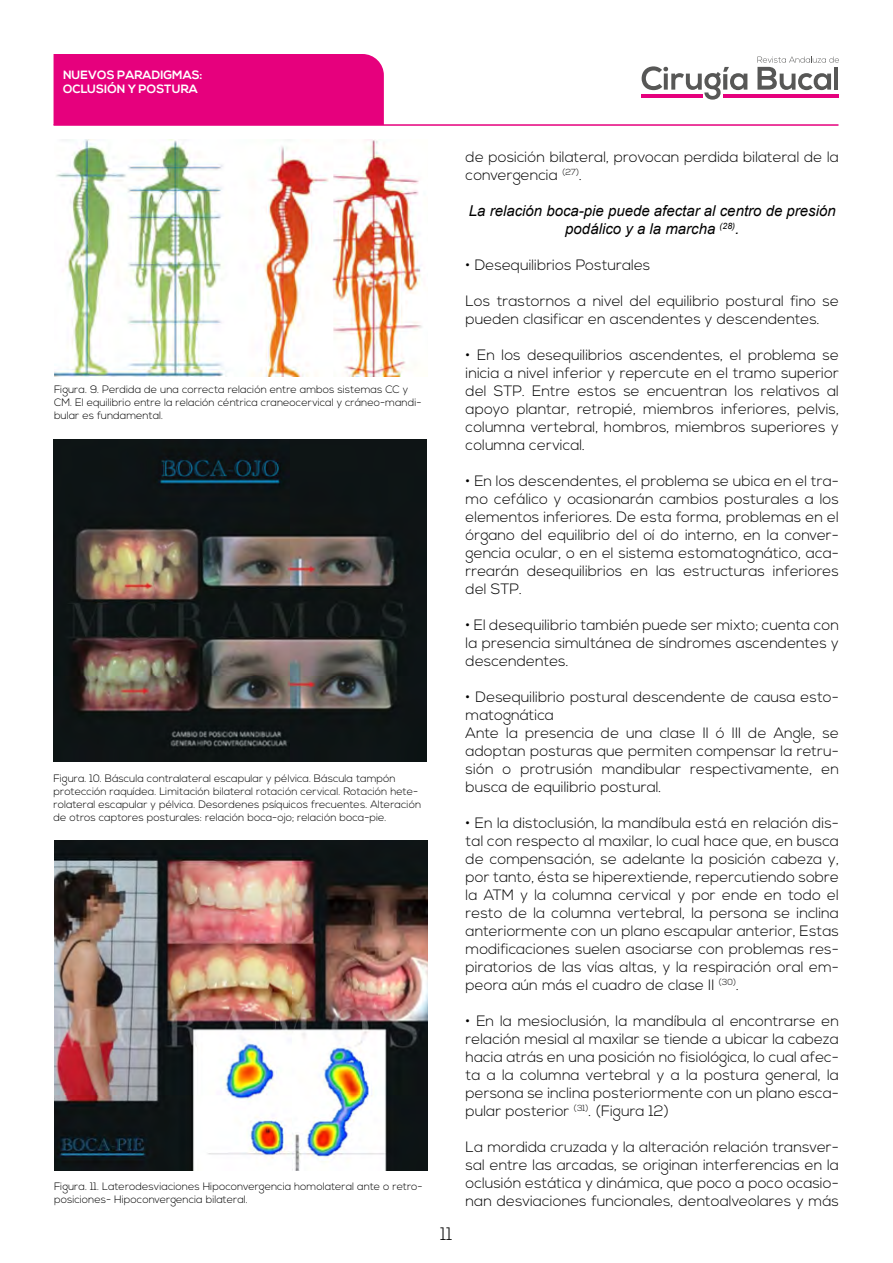
<style>
.page{position:relative;width:893px;height:1263px;background:#fff}
.page>*{position:absolute;margin:0;border:0;box-sizing:border-box;transform-origin:0 0}
.t1{font:300 18px "Nexa";color:#000}
.t2{font:300 15px/18px "Nexa";color:#000;text-align:justify}
.t3{font:italic 15px/18px "Arial";color:#000;text-align:center}
.t4{font:700 12px/14.4px "Nexa";color:#fff}
.t5{font:300 10.65px/12.9px "Nexa";color:#000}
</style>
<div class="page">
<svg style="left:642px;top:66px;width:105px;height:34px"></svg>
<svg style="left:757px;top:57px;width:82px;height:33px"></svg>
<hr style="left:641px;top:94px;width:61px;height:3px;background:#e6007d">
<hr style="left:723px;top:94px;width:115px;height:3px;background:#e6007d">
<div style="left:54px;top:54px;width:330px;height:70px;background:#e6007d"></div>
<hr style="left:54px;top:124px;width:784px;height:2px;background:#e6007d">
<img style="left:54px;top:139px;width:368px;height:238px">
<img style="left:54px;top:439px;width:373px;height:322px">
<img style="left:54px;top:841px;width:373px;height:329px">
<p class="t4" style="left:63px;top:68px;width:141px">NUEVOS PARADIGMAS:<br>OCLUSIÓN Y POSTURA</p>
<p class="t5" style="left:54px;top:383px;width:369px">Figura. 9. Perdida de una correcta relación entre ambos sistemas CC y<br>CM. El equilibrio entre la relación céntrica craneocervical y cráneo-mandi&shy;bular es fundamental.</p>
<p class="t5" style="left:54px;top:772px;width:369px">Figura. 10. Báscula contralateral escapular y pélvica. Báscula tampón protección raquídea. Limitación bilateral rotación cervical. Rotación hete&shy;rolateral escapular y pélvica. Desordenes psíquicos frecuentes. Alteración de otros captores posturales: relación boca-ojo; relación boca-pie.</p>
<p class="t5" style="left:54px;top:1180px;width:370px">Figura. 11. Laterodesviaciones Hipoconvergencia homolateral ante o retro&shy;posiciones- Hipoconvergencia bilateral.</p>
<p class="t1" style="left:441px;top:1224px;width:13px">11</p>
<p class="t2" style="left:466px;top:149px;width:375px">de posición bilateral, provocan perdida bilateral de la convergencia <sup>(27)</sup>.</p>
<p class="t3" style="left:469px;top:202px;width:368px">La relación boca-pie puede afectar al centro de presión podálico y a la marcha <sup>(28)</sup>.</p>
<p class="t2" style="left:466px;top:257px;width:186px">• Desequilibrios Posturales</p>
<p class="t2" style="left:466px;top:293px;width:375px">Los trastornos a nivel del equilibrio postural fino se pueden clasificar en ascendentes y descendentes.</p>
<p class="t2" style="left:466px;top:347px;width:375px">• En los desequilibrios ascendentes, el problema se inicia a nivel inferior y repercute en el tramo superior del STP. Entre estos se encuentran los relativos al apoyo plantar, retropié, miembros inferiores, pelvis, columna vertebral, hombros, miembros superiores y columna cervical.</p>
<p class="t2" style="left:466px;top:473px;width:375px">• En los descendentes, el problema se ubica en el tra&shy;mo cefálico y ocasionarán cambios posturales a los elementos inferiores. De esta forma, problemas en el órgano del equilibrio del oí do interno, en la conver&shy;gencia ocular, o en el sistema estomatognático, aca&shy;rrearán desequilibrios en las estructuras inferiores del STP.</p>
<p class="t2" style="left:466px;top:617px;width:375px">• El desequilibrio también puede ser mixto; cuenta con la presencia simultánea de síndromes ascendentes y descendentes.</p>
<p class="t2" style="left:466px;top:689px;width:375px;text-align:left">• Desequilibrio postural descendente de causa esto&shy;matognática<br>Ante la presencia de una clase II ó III de Angle, se adoptan posturas que permiten compensar la retru&shy;sión o protrusión mandibular respectivamente, en busca de equilibrio postural.</p>
<p class="t2" style="left:466px;top:815px;width:375px">• En la distoclusión, la mandíbula está en relación dis&shy;tal con respecto al maxilar, lo cual hace que, en busca de compensación, se adelante la posición cabeza y, por tanto, ésta se hiperextiende, repercutiendo sobre la ATM y la columna cervical y por ende en todo el resto de la columna vertebral, la persona se inclina anteriormente con un plano escapular anterior, Estas modificaciones suelen asociarse con problemas res&shy;piratorios de las vías altas, y la respiración oral em&shy;peora aún más el cuadro de clase II <sup>(30)</sup>.</p>
<p class="t2" style="left:466px;top:1013px;width:375px">• En la mesioclusión, la mandíbula al encontrarse en relación mesial al maxilar se tiende a ubicar la cabeza hacia atrás en una posición no fisiológica, lo cual afec&shy;ta a la columna vertebral y a la postura general, la persona se inclina posteriormente con un plano esca&shy;pular posterior <sup>(31)</sup>. (Figura 12)</p>
<p class="t2" style="left:466px;top:1139px;width:375px">La mordida cruzada y la alteración relación transver&shy;sal entre las arcadas, se originan interferencias en la oclusión estática y dinámica, que poco a poco ocasio&shy;nan desviaciones funcionales, dentoalveolares y más</p>
</div>
